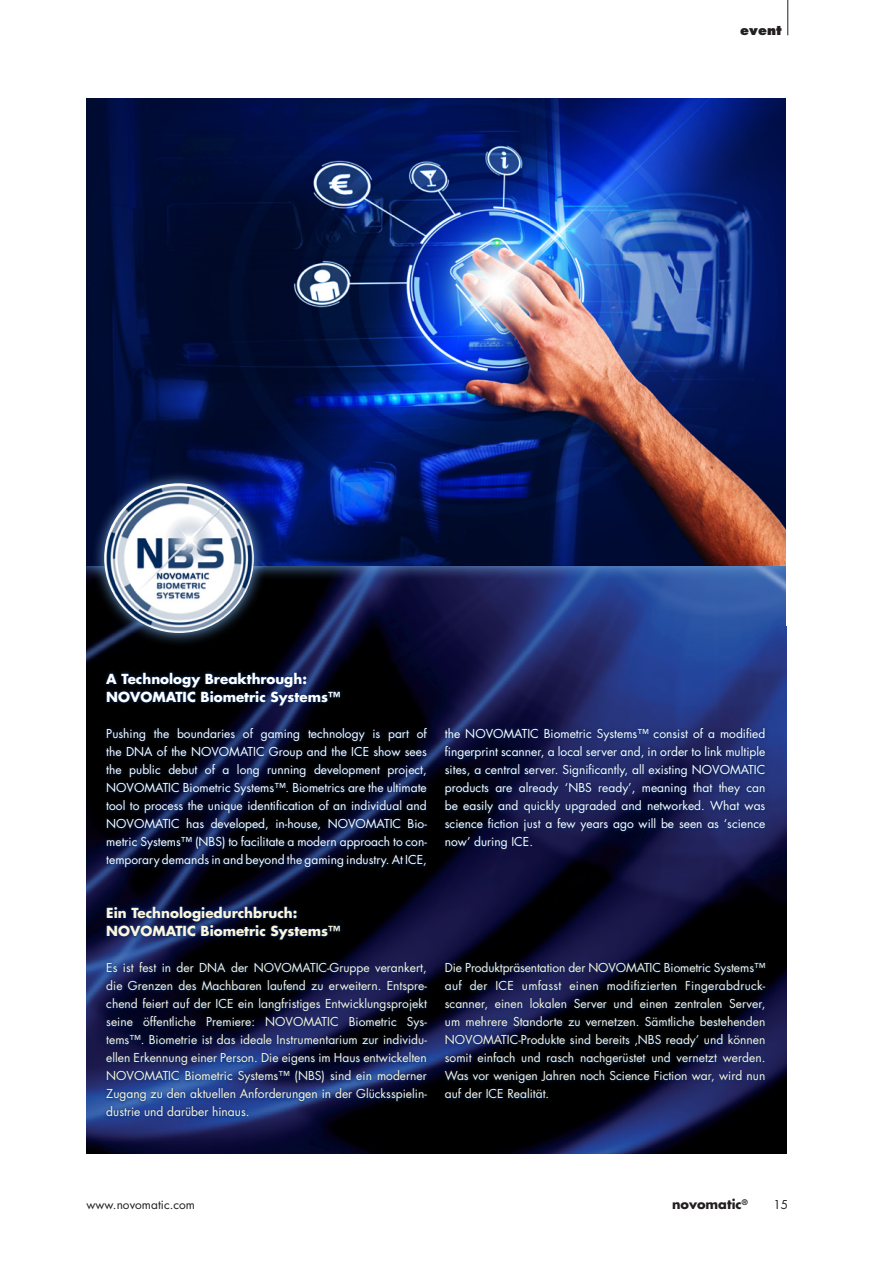
<style>
.page{position:relative;width:893px;height:1263px;background:#fff}
.page>*{position:absolute;margin:0;border:0;box-sizing:border-box;transform-origin:0 0}
.Zwischenheadline_deu{font:700 13.5px "Futura";color:#fef5dc}
.Zwischenheadline_eng{font:700 13.5px "Futura";color:#fff}
.t1{font:700 12.9px "Futura";color:#231f20}
.t2{font:800 12.9px "Futura";color:#231f20}
.Copy_deutsch{font:12px/18px "Futura";color:#fef5dc;text-align:justify}
.Copy_english{font:12px/18px "Futura";color:#fff;text-align:justify}
.t3{font:11.85px "Futura";letter-spacing:.005em;color:#231f20}
</style>
<div class="page">
<hr style="left:787px;top:0;width:1px;height:35px;background:#231f20">
<img style="left:86px;top:579px;width:701px;height:574px">
<svg style="left:103px;top:669px;width:665px;height:202px;background:#0d1538"></svg>
<svg style="left:103px;top:903px;width:666px;height:216px;background:#0c1332"></svg>
<img style="left:86px;top:98px;width:700px;height:468px">
<svg style="left:91px;top:470px;width:176px;height:176px;background:#0a163b"></svg>
<img style="left:104px;top:483px;width:150px;height:150px;border-radius:75px">
<p class="t2" style="left:740px;top:23px;width:43px">event</p>
<p class="Zwischenheadline_eng" style="left:106px;top:670px;width:202px">A Technology Breakthrough:</p>
<p class="Zwischenheadline_eng" style="left:106px;top:688px;width:236px">NOVOMATIC Biometric Systems™</p>
<p class="Copy_english" style="left:106px;top:724px;width:322px">Pushing the boundaries of gaming technology is part of</p>
<p class="Copy_english" style="left:106px;top:742px;width:322px">the DNA of the NOVOMATIC Group and the ICE show sees</p>
<p class="Copy_english" style="left:106px;top:760px;width:322px">the public debut of a long running development project, NOVOMATIC Biometric Systems™. Biometrics are the ultimate tool to process the unique identification of an individual and NOVOMATIC has developed, in-house, NOVOMATIC Bio&shy;metric Systems™ (NBS) to facilitate a modern approach to con&shy;temporary demands in and beyond the gaming industry. At ICE,</p>
<p class="Copy_english" style="left:445px;top:724px;width:322px">the NOVOMATIC Biometric Systems™ consist of a modified fingerprint scanner, a local server and, in order to link multiple sites, a central server. Significantly, all existing NOVOMATIC products are already ‘NBS ready’, meaning that they can be easily and quickly upgraded and networked. What was science fiction just a few years ago will be seen as ‘science now’ during ICE.</p>
<p class="Zwischenheadline_deu" style="left:106px;top:904px;width:193px">Ein Technologiedurchbruch:</p>
<p class="Zwischenheadline_deu" style="left:106px;top:922px;width:236px">NOVOMATIC Biometric Systems™</p>
<p class="Copy_deutsch" style="left:106px;top:958px;width:322px">Es ist fest in der DNA der NOVOMATIC-Gruppe verankert, die Grenzen des Machbaren laufend zu erweitern. Entspre&shy;chend feiert auf der ICE ein langfristiges Entwicklungsprojekt seine öffentliche Premiere: NOVOMATIC Biometric Sys&shy;tems™. Biometrie ist das ideale Instrumentarium zur individu&shy;ellen Erkennung einer Person. Die eigens im Haus entwickelten NOVOMATIC Biometric Systems™ (NBS) sind ein moderner Zugang zu den aktuellen Anforderungen in der Glücksspielin&shy;dustrie und darüber hinaus.</p>
<p class="Copy_deutsch" style="left:445px;top:958px;width:322px">Die Produktpräsentation der NOVOMATIC Biometric Systems™ auf der ICE umfasst einen modifizierten Fingerabdruck&shy;scanner, einen lokalen Server und einen zentralen Server, um mehrere Standorte zu vernetzen. Sämtliche bestehenden NOVOMATIC-Produkte sind bereits ‚NBS ready’ und können somit einfach und rasch nachgerüstet und vernetzt werden.<br>Was vor wenigen Jahren noch Science Fiction war, wird nun auf der ICE Realität.</p>
<p class="t3" style="left:86px;top:1196px;width:110px">www.novomatic.com</p>
<p class="t1" style="left:672px;top:1195px;width:77px">novomatic<sup>®</sup></p>
<p class="t3" style="left:773px;top:1197px;width:16px">15</p>
</div>
